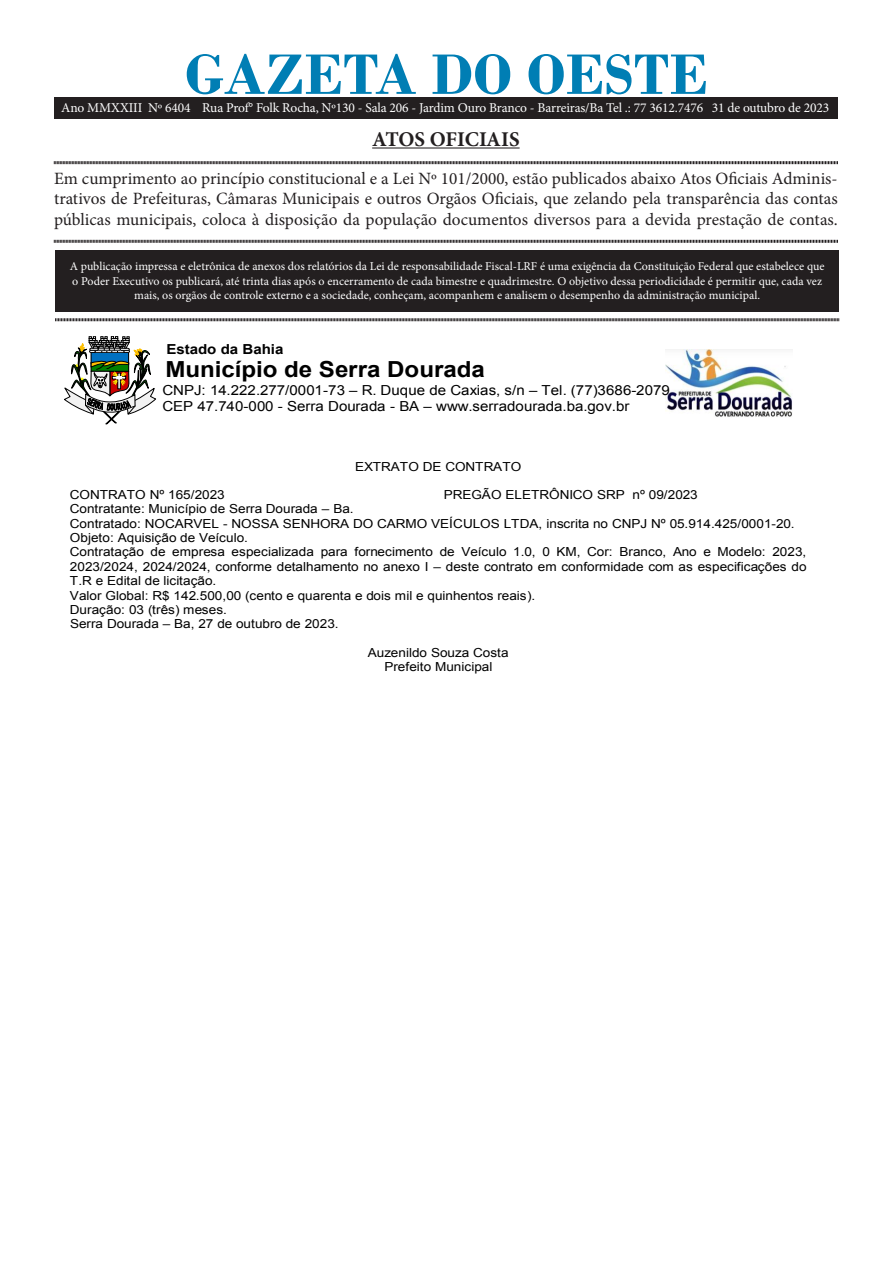
<style>
.page{position:relative;width:893px;height:1263px;background:#fff}
.page>*{position:absolute;margin:0;border:0;box-sizing:border-box;transform-origin:0 0}
.t1{font:700 60px "Bodoni";color:#007eb4}
.t2{font:700 22.2px "Arial";color:#000;scale:1.09 1}
.t3{font:700 21px "Minion Pro";letter-spacing:-.005em;color:#231f20}
.t4{font:17.25px/20.7px "Minion Pro";color:#231f20;text-align:justify}
.t5{font:13.8px/16px "Arial";letter-spacing:.005em;color:#000;scale:1.09 1}
.t6{font:700 13.8px "Arial";letter-spacing:-.005em;color:#000;scale:1.09 1}
.t7{font:13.5px "Minion Pro";letter-spacing:-.01em;color:#fff}
.t8{font:12.45px/14.2px "Arial";color:#000;scale:1.09 1}
.t9{font:12px/14.4px "Minion Pro";color:#fff;text-align:center}
.s1{font-style:inherit}
</style>
<div class="page">
<div style="left:55px;top:250px;width:784px;height:61px;background:#231f20"></div>
<hr style="left:372px;top:147px;width:148px;height:2px;background:#231f20">
<svg style="left:54px;top:161px;width:784px;height:4px;background:#908e8e"></svg>
<svg style="left:54px;top:239px;width:784px;height:4px;background:#908e8e"></svg>
<svg style="left:55px;top:318px;width:784px;height:4px;background:#908e8e"></svg>
<div style="left:54px;top:98px;width:784px;height:20px;background:#231f20"></div>
<img style="left:666px;top:349px;width:126px;height:68px">
<svg style="left:64px;top:336px;width:92px;height:88px"></svg>
<p class="t1" style="left:185px;top:39px;width:525px">GAZETA DO OESTE</p>
<p class="t3" style="left:372px;top:124px;width:149px">ATOS OFICIAIS</p>
<p class="t4" style="left:54px;top:168px;width:785px">Em cumprimento ao princípio constitucional e a Lei Nº 101/2000, estão publicados abaixo Atos Oficiais Adminis&shy;trativos de Prefeituras, Câmaras Municipais e outros Orgãos Oficiais, que zelando pela transparência das contas públicas municipais, coloca à disposição da população documentos diversos para a devida prestação de contas.</p>
<p class="t9" style="left:70px;top:259px;width:756px">A publicação impressa e eletrônica de anexos dos relatórios da Lei de responsabilidade Fiscal-LRF é uma exigência da Constituição Federal que estabelece que o Poder Executivo os publicará, até trinta dias após o encerramento de cada bimestre e quadrimestre. O objetivo dessa periodicidade é permitir que, cada vez mais, os orgãos de controle externo e a sociedade, conheçam, acompanhem e analisem o desempenho da administração municipal.</p>
<p class="t7" style="left:61px;top:98px;width:769px">Ano MMXXIII Nº 6404 Rua Prof° Folk Rocha, Nº130 - Sala 206 - Jardim Ouro Branco - Barreiras/Ba Tel .: 77 3612.7476 31 de outubro de 2023</p>
<p class="t6" style="left:167px;top:340px;width:109px">Estado da Bahia</p>
<p class="t2" style="left:165px;top:355px;width:295px">Município de Serra Dourada</p>
<p class="t5" style="left:162px;top:383px;width:467px">CNPJ: 14.222.277/0001-73 <span class="s1">–</span> R. Duque de Caxias, s/n <span class="s1">–</span> Tel. (77)3686-2079<br>CEP 47.740-000 - Serra Dourada - BA <span class="s1">–</span> www.serradourada.ba.gov.br</p>
<p class="t8" style="left:355px;top:459px;width:154px">EXTRATO DE CONTRATO</p>
<p class="t8" style="left:70px;top:488px;width:144px">CONTRATO Nº 165/2023</p>
<p class="t8" style="left:444px;top:488px;width:235px">PREGÃO ELETRÔNICO SRP nº 09/2023</p>
<p class="t8" style="left:70px;top:502px;width:677px">Contratante: Município de Serra Dourada <span class="s1">–</span> Ba.<br>Contratado: NOCARVEL - NOSSA SENHORA DO CARMO VEÍCULOS LTDA, inscrita no CNPJ Nº 05.914.425/0001-20.<br>Objeto: Aquisição de Veículo.<br>Contratação de empresa especializada para fornecimento de Veículo 1.0, 0 KM, Cor: Branco, Ano e Modelo: 2023, 2023/2024, 2024/2024, conforme detalhamento no anexo I <span class="s1">–</span> deste contrato em conformidade com as especificações do T.R e Edital de licitação.<br>Valor Global: R$ 142.500,00 (cento e quarenta e dois mil e quinhentos reais).<br>Duração: 03 (três) meses.<br>Serra Dourada <span class="s1">–</span> Ba, 27 de outubro de 2023.</p>
<p class="t8" style="left:368px;top:645px;width:131px;text-align:center">Auzenildo Souza Costa<br>Prefeito Municipal</p>
</div>
